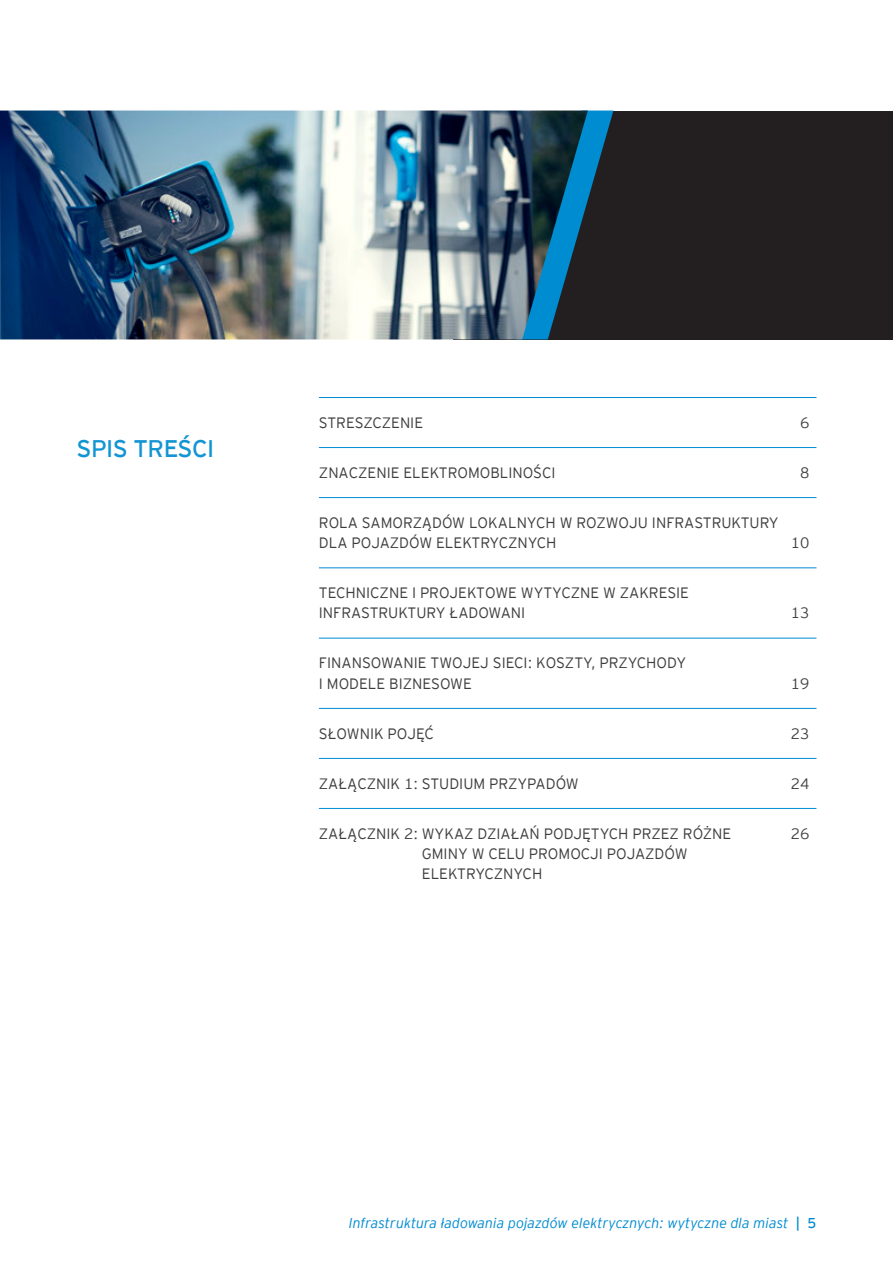
<style>
.page{position:relative;width:893px;height:1263px;background:#fff}
.page>*{position:absolute;margin:0;border:0;box-sizing:border-box;transform-origin:0 0}
.Heading_2{font:24px "EY Interstate";letter-spacing:-.02em;color:#1394d3}
.Spis_treści{font:300 15px/20.2px "EY Interstate";color:#3e3e3f}
.t1{font:italic 300 14.25px "EY Interstate";color:#008cd0}
.s1{font-weight:400;font-style:normal}
</style>
<div class="page">
<div style="left:453px;top:111px;width:440px;height:228px;background:#231f20"></div>
<svg style="left:588px;top:111px;width:25px;height:88px"></svg>
<img style="left:0;top:111px;width:588px;height:228px">
<hr style="left:319px;top:397px;width:497px;height:1px;background:#008cd0">
<hr style="left:319px;top:447px;width:497px;height:1px;background:#008cd0">
<hr style="left:319px;top:497px;width:497px;height:1px;background:#008cd0">
<hr style="left:319px;top:567px;width:497px;height:1px;background:#008cd0">
<hr style="left:319px;top:638px;width:497px;height:1px;background:#008cd0">
<hr style="left:319px;top:708px;width:497px;height:1px;background:#008cd0">
<hr style="left:319px;top:758px;width:497px;height:1px;background:#008cd0">
<hr style="left:319px;top:808px;width:497px;height:1px;background:#008cd0">
<p class="Heading_2" style="left:77px;top:432px;width:139px">SPIS TREŚCI</p>
<p class="Spis_treści" style="left:319px;top:411px;width:106px">STRESZCZENIE</p>
<p class="Spis_treści" style="left:800px;top:411px;width:11px">6</p>
<p class="Spis_treści" style="left:319px;top:461px;width:238px">ZNACZENIE ELEKTROMOBLINOŚCI</p>
<p class="Spis_treści" style="left:800px;top:461px;width:11px">8</p>
<p class="Spis_treści" style="left:319px;top:511px;width:461px">ROLA SAMORZĄDÓW LOKALNYCH W ROZWOJU INFRASTRUKTURY<br>DLA POJAZDÓW ELEKTRYCZNYCH</p>
<p class="Spis_treści" style="left:791px;top:532px;width:20px">10</p>
<p class="Spis_treści" style="left:319px;top:582px;width:372px">TECHNICZNE I PROJEKTOWE WYTYCZNE W ZAKRESIE<br>INFRASTRUKTURY ŁADOWANI</p>
<p class="Spis_treści" style="left:319px;top:652px;width:369px">FINANSOWANIE TWOJEJ SIECI: KOSZTY, PRZYCHODY<br>I MODELE BIZNESOWE</p>
<p class="Spis_treści" style="left:791px;top:602px;width:20px">13</p>
<p class="Spis_treści" style="left:791px;top:672px;width:20px">19</p>
<p class="Spis_treści" style="left:319px;top:722px;width:117px">SŁOWNIK POJĘĆ</p>
<p class="Spis_treści" style="left:791px;top:722px;width:20px">23</p>
<p class="Spis_treści" style="left:319px;top:772px;width:261px">ZAŁĄCZNIK 1: STUDIUM PRZYPADÓW</p>
<p class="Spis_treści" style="left:791px;top:772px;width:20px">24</p>
<p class="Spis_treści" style="left:319px;top:822px;width:414px">ZAŁĄCZNIK 2: WYKAZ DZIAŁAŃ PODJĘTYCH PRZEZ RÓŻNE</p>
<p class="Spis_treści" style="left:791px;top:822px;width:20px">26</p>
<p class="Spis_treści" style="left:422px;top:842px;width:267px">GMINY W CELU PROMOCJI POJAZDÓW<br>ELEKTRYCZNYCH</p>
<p class="t1" style="left:349px;top:1213px;width:469px">Infrastruktura ładowania pojazdów elektrycznych: wytyczne dla miast <span class="s1">| 5</span></p>
</div>
